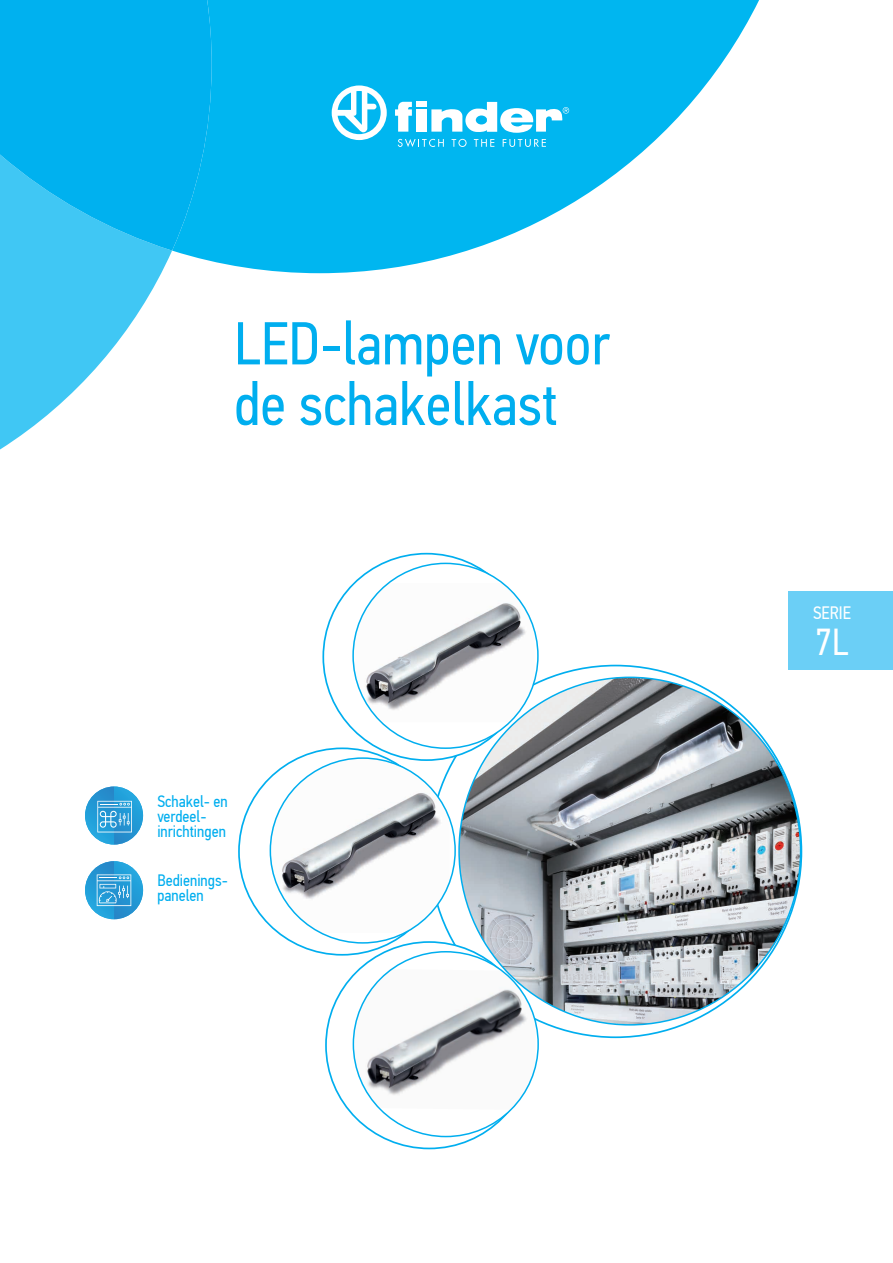
<style>
.page{position:relative;width:893px;height:1263px;background:#fff}
.page>*{position:absolute;margin:0;border:0;box-sizing:border-box;transform-origin:0 0}
.t1{font:60.6px/60.6px "PF Din Text Cond Pro";color:#00aeef}
.t2{font:37.5px "PF Din Text Cond Pro";color:#fff}
.t3{font:18px "PF Din Text Cond Pro";color:#fff}
.t4{font:16.5px/15px "PF Din Text Cond Pro";color:#00aeef}
</style>
<div class="page">
<div style="left:788px;top:591px;width:105px;height:79px;background:#6bcff6"></div>
<svg style="left:173px;top:0;width:586px;height:273px;fill:#00b6f0"></svg>
<svg style="left:0;top:251px;width:172px;height:198px;fill:#40c7f4"></svg>
<svg style="left:0;top:0;width:212px;height:251px;background:#08b4ef"></svg>
<img style="left:85px;top:861px;width:58px;height:58px">
<svg style="left:97px;top:874px;width:34px;height:32px"></svg>
<img style="left:85px;top:786px;width:58px;height:58px">
<svg style="left:97px;top:801px;width:35px;height:31px"></svg>
<svg style="left:547px;top:665px;width:255px;height:373px"></svg>
<svg style="left:238px;top:553px;width:301px;height:596px"></svg>
<svg style="left:458px;top:676px;width:343px;height:349px"></svg>
<svg style="left:332px;top:85px;width:55px;height:55px"></svg>
<svg style="left:431px;top:102px;width:138px;height:31px"></svg>
<svg style="left:395px;top:102px;width:17px;height:30px"></svg>
<div style="left:416px;top:109px;width:10px;height:23px;background:#fff"></div>
<div style="left:416px;top:102px;width:10px;height:5px;background:#fff"></div>
<svg style="left:398px;top:139px;width:46px;height:8px"></svg>
<svg style="left:452px;top:139px;width:15px;height:8px"></svg>
<svg style="left:474px;top:139px;width:20px;height:8px"></svg>
<svg style="left:503px;top:139px;width:43px;height:8px"></svg>
<h1 class="t1" style="left:234px;top:313px;width:378px">LED-lampen voor de schakelkast</h1>
<p class="t4" style="left:157px;top:794px;width:72px">Schakel- en verdeel&shy;inrichtingen</p>
<p class="t4" style="left:157px;top:873px;width:72px">Bedienings&shy;panelen</p>
<p class="t3" style="left:813px;top:602px;width:39px">SЕRIE</p>
<h2 class="t2" style="left:815px;top:620px;width:35px">7L</h2>
</div>
